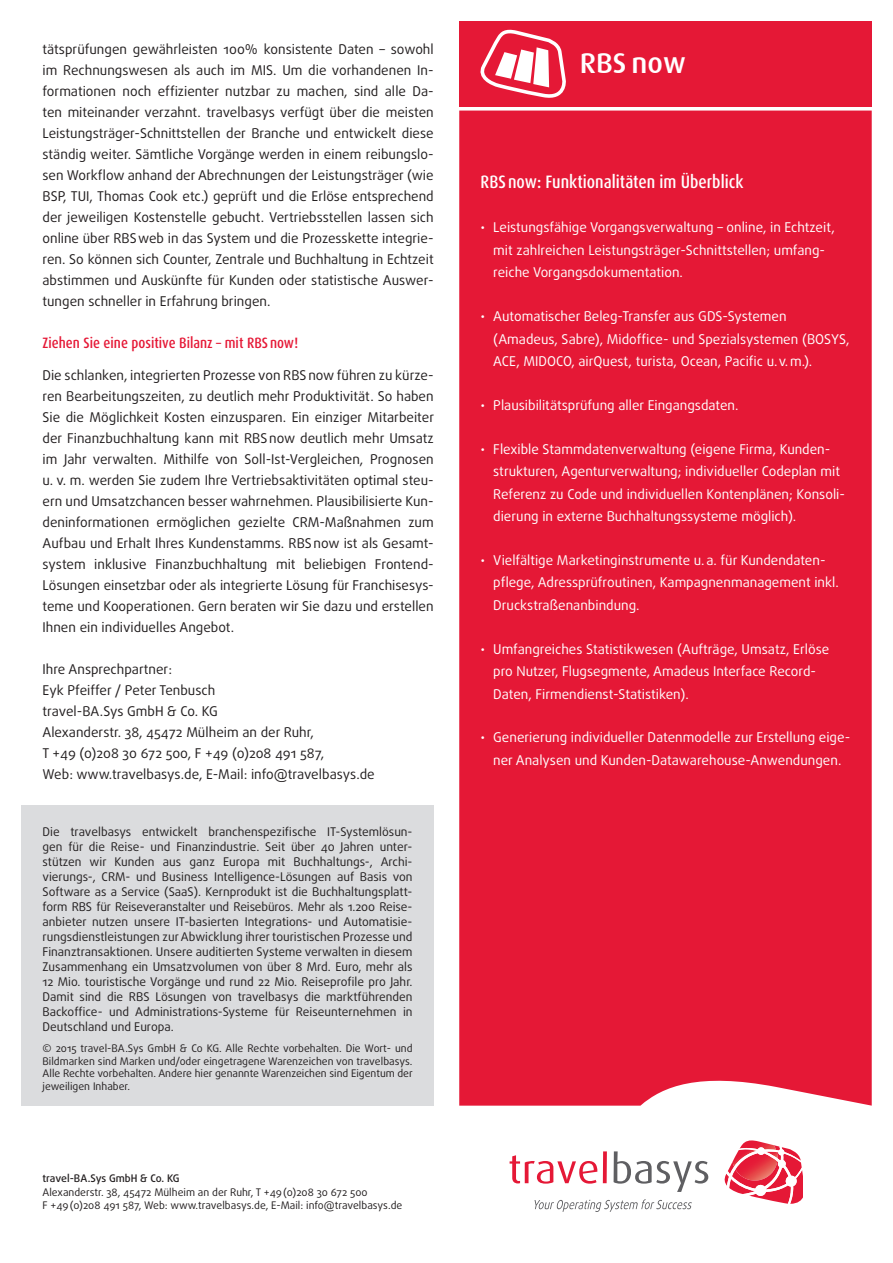
<style>
.page{position:relative;width:893px;height:1263px;background:#fff}
.page>*{position:absolute;margin:0;border:0;box-sizing:border-box;transform-origin:0 0}
.t1{font:500 28.8px "Dax";color:#fff}
.t2{font:500 condensed 18px "Dax OT";color:#fff}
.t3{font:500 condensed 15px "Dax OT";color:#e51836}
.t4{font:13.5px/21px "Daxline OT";color:#231f20;text-align:justify}
.t5{font:13.5px/22.5px "Daxline OT";color:#fff}
.t6{font:12px/15px "Daxline OT";color:#231f20;text-align:justify}
.t7{font:10.5px/12.6px "Daxline OT";color:#231f20}
.t8{font:500 10.5px "Daxline OT";letter-spacing:-.005em;color:#231f20}
</style>
<div class="page">
<div style="left:459px;top:21px;width:413px;height:85px;background:#e51836"></div>
<div style="left:459px;top:111px;width:413px;height:995px;background:#e51836"></div>
<div style="left:21px;top:805px;width:413px;height:301px;background:#dbdcde"></div>
<svg style="left:480px;top:29px;width:86px;height:69px"></svg>
<svg style="left:534px;top:1199px;width:158px;height:13px"></svg>
<svg style="left:510px;top:1155px;width:87px;height:28px"></svg>
<svg style="left:603px;top:1151px;width:4px;height:32px"></svg>
<svg style="left:614px;top:1151px;width:94px;height:41px"></svg>
<svg style="left:724px;top:1140px;width:79px;height:64px"></svg>
<p class="t4" style="left:43px;top:39px;width:393px">tätsprüfungen gewährleisten 100% konsistente Daten – sowohl im Rechnungswesen als auch im MIS. Um die vorhandenen In&shy;formationen noch effizienter nutzbar zu machen, sind alle Da&shy;ten miteinander verzahnt. travelbasys verfügt über die meisten Leistungsträger-Schnittstellen der Branche und entwickelt diese ständig weiter. Sämtliche Vorgänge werden in einem reibungslo&shy;sen Workflow anhand der Abrechnungen der Leistungsträger (wie BSP, TUI, Thomas Cook etc.) geprüft und die Erlöse entsprechend der jeweiligen Kostenstelle gebucht. Vertriebsstellen lassen sich online über RBSweb in das System und die Prozesskette integrie&shy;ren. So können sich Counter, Zentrale und Buchhaltung in Echtzeit abstimmen und Auskünfte für Kunden oder statistische Auswer&shy;tungen schneller in Erfahrung bringen.</p>
<p class="t3" style="left:43px;top:333px;width:257px">Ziehen Sie eine positive Bilanz – mit RBS now!</p>
<p class="t4" style="left:43px;top:364px;width:393px">Die schlanken, integrierten Prozesse von RBSnow führen zu kürze&shy;ren Bearbeitungszeiten, zu deutlich mehr Produktivität. So haben Sie die Möglichkeit Kosten einzusparen. Ein einziger Mitarbeiter der Finanzbuchhaltung kann mit RBSnow deutlich mehr Umsatz im Jahr verwalten. Mithilfe von Soll-Ist-Vergleichen, Prognosen u. v. m. werden Sie zudem Ihre Vertriebsaktivitäten optimal steu&shy;ern und Umsatzchancen besser wahrnehmen. Plausibilisierte Kun&shy;deninformationen ermöglichen gezielte CRM-Maßnahmen zum Aufbau und Erhalt Ihres Kundenstamms. RBSnow ist als Gesamt&shy;system inklusive Finanzbuchhaltung mit beliebigen Frontend-Lösungen einsetzbar oder als integrierte Lösung für Franchisesys&shy;teme und Kooperationen. Gern beraten wir Sie dazu und erstellen Ihnen ein individuelles Angebot.</p>
<p class="t4" style="left:43px;top:658px;width:334px;text-align:left">Ihre Ansprechpartner:<br>Eyk Pfeiffer / Peter Tenbusch<br>travel-BA.Sys GmbH &amp; Co. KG<br>Alexanderstr. 38, 45472 Mülheim an der Ruhr,<br>T +49 (0)208 30 672 500, F +49 (0)208 491 587,<br>Web: www.travelbasys.de, E-Mail: info@travelbasys.de</p>
<p class="t6" style="left:43px;top:824px;width:372px">Die travelbasys entwickelt branchenspezifische IT-Systemlösun&shy;gen für die Reise- und Finanzindustrie. Seit über 40 Jahren unter&shy;stützen wir Kunden aus ganz Europa mit Buchhaltungs-, Archi&shy;vierungs-, CRM- und Business Intelligence-Lösungen auf Basis von Software as a Service (SaaS). Kernprodukt ist die Buchhaltungsplatt&shy;form RBS für Reiseveranstalter und Reisebüros. Mehr als 1.200 Reise&shy;anbieter nutzen unsere IT-basierten Integrations- und Automatisie&shy;rungsdienstleistungen zur Abwicklung ihrer touristischen Prozesse und Finanztransaktionen. Unsere auditierten Systeme verwalten in diesem Zusammenhang ein Umsatzvolumen von über 8 Mrd. Euro, mehr als 12 Mio. touristische Vorgänge und rund 22 Mio. Reiseprofile pro Jahr.<br>Damit sind die RBS Lösungen von travelbasys die marktführenden Backoffice- und Administrations-Systeme für Reiseunternehmen in Deutschland und Europa.</p>
<p class="t7" style="left:43px;top:1042px;width:372px;text-align:justify">© 2015 travel-BA.Sys GmbH &amp; Co KG. Alle Rechte vorbehalten. Die Wort- und Bildmarken sind Marken und/oder eingetragene Warenzeichen von travelbasys.<br>Alle Rechte vorbehalten. Andere hier genannte Warenzeichen sind Eigentum der jeweiligen Inhaber.</p>
<p class="t8" style="left:43px;top:1171px;width:139px">travel-BA.Sys GmbH &amp; Co. KG</p>
<p class="t7" style="left:43px;top:1185px;width:361px;line-height:13.5px">Alexanderstr. 38, 45472 Mülheim an der Ruhr, T +49(0)208 30 672 500<br>F +49(0)208 491 587, Web: www.travelbasys.de, E-Mail: info@travelbasys.de</p>
<h1 class="t1" style="left:580px;top:47px;width:107px">RBS now</h1>
<h2 class="t2" style="left:480px;top:171px;width:264px">RBS now: Funktionalitäten im Überblick</h2>
<p class="t5" style="left:493px;top:216px;width:343px;text-indent:-13px">• Leistungsfähige Vorgangsverwaltung – online, in Echtzeit, mit zahlreichen Leistungsträger-Schnittstellen; umfang&shy;reiche Vorgangsdokumentation.</p>
<p class="t5" style="left:493px;top:305px;width:358px;text-indent:-13px">• Automatischer Beleg-Transfer aus GDS-Systemen (Amadeus, Sabre), Midoffice- und Spezialsystemen (BOSYS,<br>ACE, MIDOCO, airQuest, turista, Ocean, Pacific u.v.m.).</p>
<p class="t5" style="left:480px;top:394px;width:260px">• Plausibilitätsprüfung aller Eingangsdaten.</p>
<p class="t5" style="left:493px;top:437px;width:353px;text-indent:-13px">• Flexible Stammdatenverwaltung (eigene Firma, Kunden&shy;strukturen, Agenturverwaltung; individueller Codeplan mit Referenz zu Code und individuellen Kontenplänen; Konsoli&shy;dierung in externe Buchhaltungssysteme möglich).</p>
<p class="t5" style="left:493px;top:549px;width:347px;text-indent:-13px">• Vielfältige Marketinginstrumente u.a. für Kundendaten&shy;pflege, Adressprüfroutinen, Kampagnenmanagement inkl.<br>Druckstraßenanbindung.</p>
<p class="t5" style="left:493px;top:637px;width:338px;text-indent:-13px">• Umfangreiches Statistikwesen (Aufträge, Umsatz, Erlöse pro Nutzer, Flugsegmente, Amadeus Interface Record-<br>Daten, Firmendienst-Statistiken).</p>
<p class="t5" style="left:480px;top:726px;width:371px;text-align:center">• Generierung individueller Datenmodelle zur Erstellung eige&shy;ner Analysen und Kunden-Datawarehouse-Anwendungen.</p>
</div>
